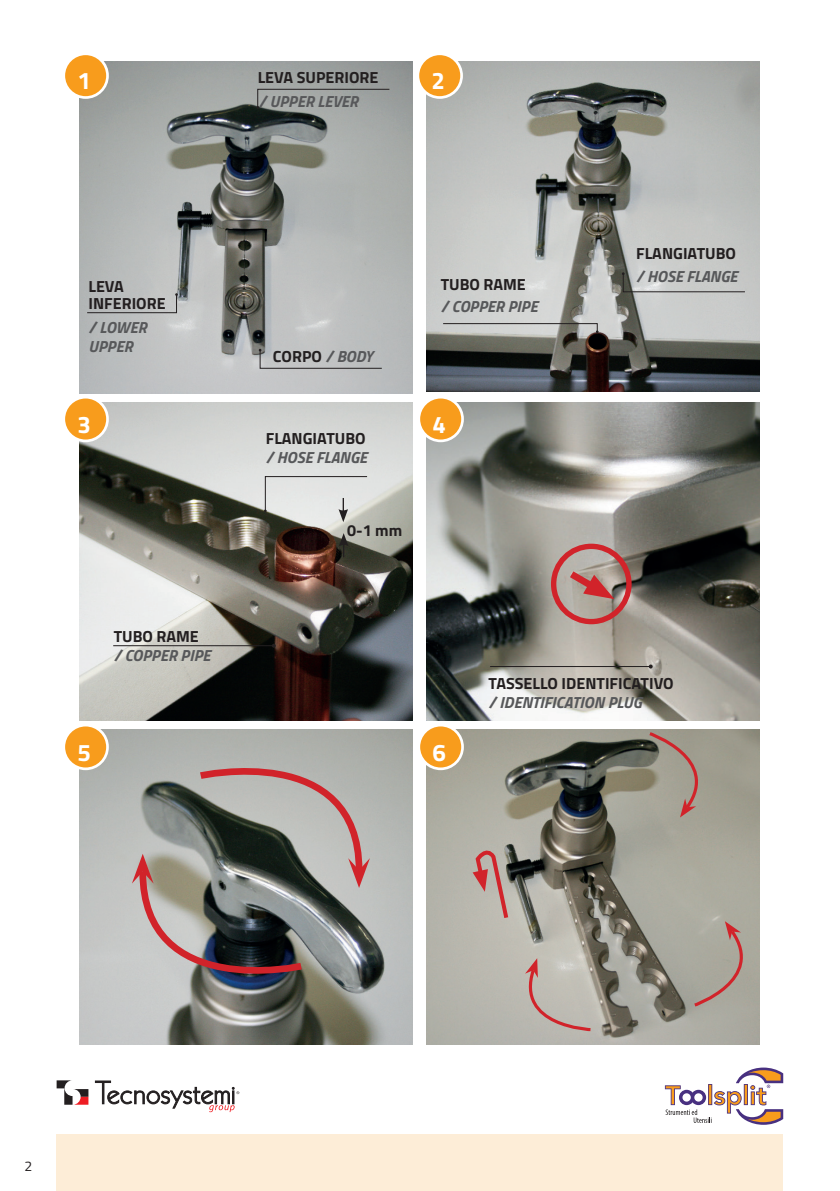
<style>
.page{position:relative;width:840px;height:1191px;background:#fff}
.page>*{position:absolute;margin:0;border:0;box-sizing:border-box;transform-origin:0 0}
.t1{font:700 24px "Titillium Web";color:#fff}
.t2{font:700 16px/16px "Titillium Web";color:#231f20}
.t3{font:italic 700 16px/19.2px "Titillium Web";color:#57585a}
.t4{font:14px "Titillium Web";color:#231f20}
.s1{font-style:italic;color:#57585a}
</style>
<div class="page">
<svg style="left:57px;top:1080px;width:31px;height:24px"></svg>
<svg style="left:95px;top:1080px;width:144px;height:32px"></svg>
<svg style="left:664px;top:1067px;width:118px;height:57px"></svg>
<div style="left:57px;top:1134px;width:725px;height:57px;background:#fdedd7"></div>
<img style="left:80px;top:61px;width:332px;height:332px">
<img style="left:80px;top:402px;width:332px;height:319px">
<img style="left:80px;top:729px;width:332px;height:315px">
<img style="left:426px;top:61px;width:332px;height:331px">
<img style="left:426px;top:402px;width:332px;height:319px">
<img style="left:426px;top:729px;width:332px;height:315px">
<div style="left:64px;top:54px;width:43px;height:43px;background:#f89c1c;border-radius:50%"></div>
<div style="left:62px;top:52px;width:47px;height:47px;border:3px solid #fff;border-radius:50%"></div>
<div style="left:64px;top:397px;width:43px;height:44px;background:#f89c1c;border-radius:50%"></div>
<div style="left:62px;top:396px;width:47px;height:46px;border:3px solid #fff;border-radius:50%"></div>
<div style="left:64px;top:725px;width:43px;height:44px;background:#f89c1c;border-radius:50%"></div>
<div style="left:62px;top:724px;width:47px;height:46px;border:3px solid #fff;border-radius:50%"></div>
<div style="left:418px;top:397px;width:44px;height:44px;background:#f89c1c;border-radius:50%"></div>
<div style="left:417px;top:396px;width:46px;height:46px;border:3px solid #fff;border-radius:50%"></div>
<div style="left:418px;top:725px;width:44px;height:44px;background:#f89c1c;border-radius:50%"></div>
<div style="left:417px;top:724px;width:46px;height:46px;border:3px solid #fff;border-radius:50%"></div>
<div style="left:417px;top:54px;width:44px;height:43px;background:#f89c1c;border-radius:50%"></div>
<div style="left:416px;top:52px;width:46px;height:47px;border:3px solid #fff;border-radius:50%"></div>
<svg style="left:514px;top:958px;width:79px;height:74px"></svg>
<svg style="left:691px;top:921px;width:69px;height:87px"></svg>
<svg style="left:646px;top:730px;width:74px;height:87px"></svg>
<svg style="left:132px;top:741px;width:238px;height:260px"></svg>
<svg style="left:258px;top:349px;width:124px;height:20px"></svg>
<svg style="left:621px;top:272px;width:124px;height:20px"></svg>
<svg style="left:86px;top:293px;width:92px;height:20px"></svg>
<svg style="left:256px;top:89px;width:134px;height:20px"></svg>
<svg style="left:442px;top:323px;width:156px;height:10px"></svg>
<hr style="left:113px;top:645px;width:160px;height:1px;background:#231f20">
<svg style="left:271px;top:643px;width:4px;height:4px"></svg>
<hr style="left:490px;top:666px;width:160px;height:1px;background:#231f20">
<svg style="left:648px;top:664px;width:4px;height:4px"></svg>
<svg style="left:264px;top:476px;width:103px;height:46px"></svg>
<svg style="left:339px;top:533px;width:9px;height:24px"></svg>
<div style="left:550px;top:543px;width:81px;height:81px;border:5px solid #d1232a;border-radius:50%"></div>
<svg style="left:562px;top:565px;width:52px;height:34px"></svg>
<svg style="left:472px;top:846px;width:38px;height:76px"></svg>
<h1 class="t1" style="left:77px;top:62px;width:15px">1</h1>
<p class="t2" style="left:257px;top:68px;width:122px">LEVA SUPERIORE</p>
<p class="t3" style="left:258px;top:91px;width:101px">/ UPPER LEVER</p>
<h1 class="t1" style="left:431px;top:62px;width:15px">2</h1>
<p class="t2" style="left:635px;top:244px;width:101px">FLANGIATUBO</p>
<p class="t2" style="left:88px;top:278px;width:79px">LEVA<br>INFERIORE</p>
<p class="t3" style="left:88px;top:316px;width:60px">/ LOWER<br>UPPER</p>
<p class="t2" style="left:273px;top:347px;width:102px">CORPO <span class="s1">/ BODY</span></p>
<p class="t2" style="left:440px;top:275px;width:87px">TUBO RAME</p>
<p class="t3" style="left:440px;top:296px;width:98px">/ COPPER PIPE</p>
<p class="t3" style="left:635px;top:265px;width:103px">/ HOSE FLANGE</p>
<h1 class="t1" style="left:77px;top:406px;width:15px">3</h1>
<p class="t2" style="left:266px;top:429px;width:101px">FLANGIATUBO</p>
<p class="t3" style="left:266px;top:447px;width:103px">/ HOSE FLANGE</p>
<h1 class="t1" style="left:432px;top:406px;width:15px">4</h1>
<p class="t2" style="left:347px;top:521px;width:57px">0-1 mm</p>
<p class="t2" style="left:114px;top:627px;width:87px">TUBO RAME</p>
<p class="t3" style="left:114px;top:645px;width:98px">/ COPPER PIPE</p>
<p class="t2" style="left:488px;top:674px;width:186px">TASSELLO IDENTIFICATIVO</p>
<p class="t3" style="left:488px;top:692px;width:155px">/ IDENTIFICATION PLUG</p>
<h1 class="t1" style="left:77px;top:734px;width:15px">5</h1>
<h1 class="t1" style="left:432px;top:734px;width:15px">6</h1>
<p class="t4" style="left:24px;top:1156px;width:9px">2</p>
</div>
